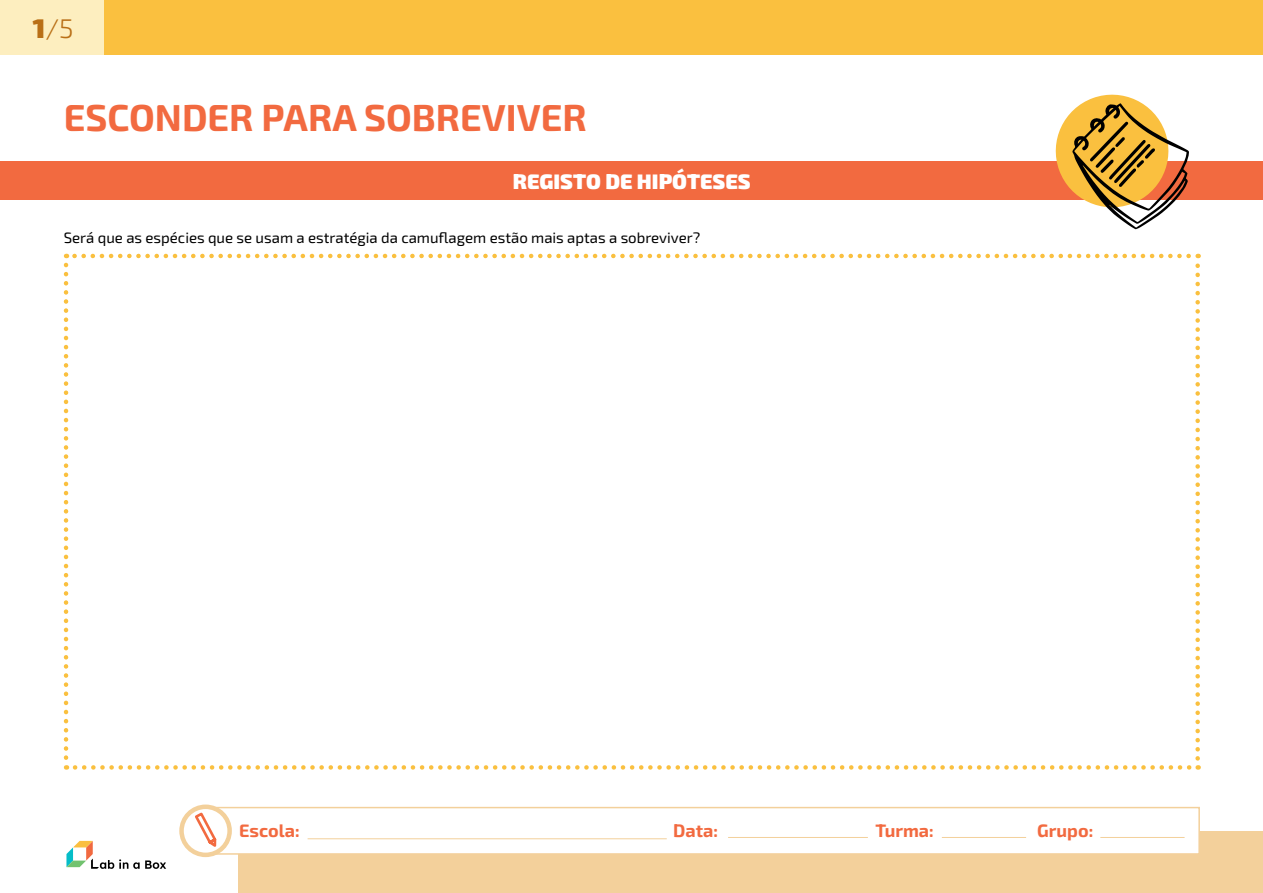
<style>
.page{position:relative;width:1263px;height:893px;background:#fff}
.page>*{position:absolute;margin:0;border:0;box-sizing:border-box;transform-origin:0 0}
.t1{font:700 37.5px "Exo 2";color:#f26a40}
.t2{font:27px "Exo 2";color:#b96f16}
.t3{font:900 21px "Exo 2";color:#fff}
.t4{font:700 18px "Exo 2";color:#f26a40}
.t5{font:15px "Exo 2";color:#000}
.s1{font-weight:900}
</style>
<div class="page">
<div style="left:0;top:0;width:1263px;height:55px;background:#fac03f"></div>
<div style="left:0;top:0;width:104px;height:55px;background:#fdeebf"></div>
<div style="left:238px;top:831px;width:1025px;height:62px;background:#f3d09b"></div>
<svg style="left:66px;top:841px;width:100px;height:28px"></svg>
<div style="left:0;top:161px;width:1263px;height:39px;background:#f26a40"></div>
<svg style="left:1055px;top:94px;width:134px;height:135px"></svg>
<svg style="left:64px;top:265px;width:4px;height:505px"></svg>
<svg style="left:75px;top:765px;width:1124px;height:5px"></svg>
<svg style="left:1195px;top:254px;width:5px;height:504px"></svg>
<svg style="left:66px;top:254px;width:1123px;height:4px"></svg>
<div style="left:213px;top:807px;width:987px;height:48px;background:#fff;border:2px solid #f3d09b"></div>
<svg style="left:182px;top:807px;width:48px;height:48px"></svg>
<div style="left:179px;top:804px;width:53px;height:53px;border:4px solid #f3d09b;border-radius:50%"></div>
<svg style="left:193px;top:810px;width:25px;height:39px"></svg>
<hr style="left:308px;top:838px;width:359px;height:1px;background:#f3d09b">
<hr style="left:728px;top:837px;width:140px;height:1px;background:#f3d09b">
<hr style="left:942px;top:837px;width:84px;height:1px;background:#f3d09b">
<hr style="left:1100px;top:837px;width:84px;height:1px;background:#f3d09b">
<h2 class="t2" style="left:33px;top:10px;width:42px"><span class="s1">1</span>/5</h2>
<h1 class="t1" style="left:64px;top:92px;width:524px">ESCONDER PARA SOBREVIVER</h1>
<h3 class="t3" style="left:513px;top:167px;width:239px">REGISTO DE HIPÓTESES</h3>
<p class="t5" style="left:64px;top:227px;width:638px">Será que as espécies que se usam a estratégia da camuflagem estão mais aptas a sobreviver?</p>
<p class="t4" style="left:239px;top:818px;width:62px">Escola:</p>
<p class="t4" style="left:673px;top:818px;width:46px">Data:</p>
<p class="t4" style="left:875px;top:818px;width:60px">Turma:</p>
<p class="t4" style="left:1037px;top:818px;width:58px">Grupo:</p>
</div>
